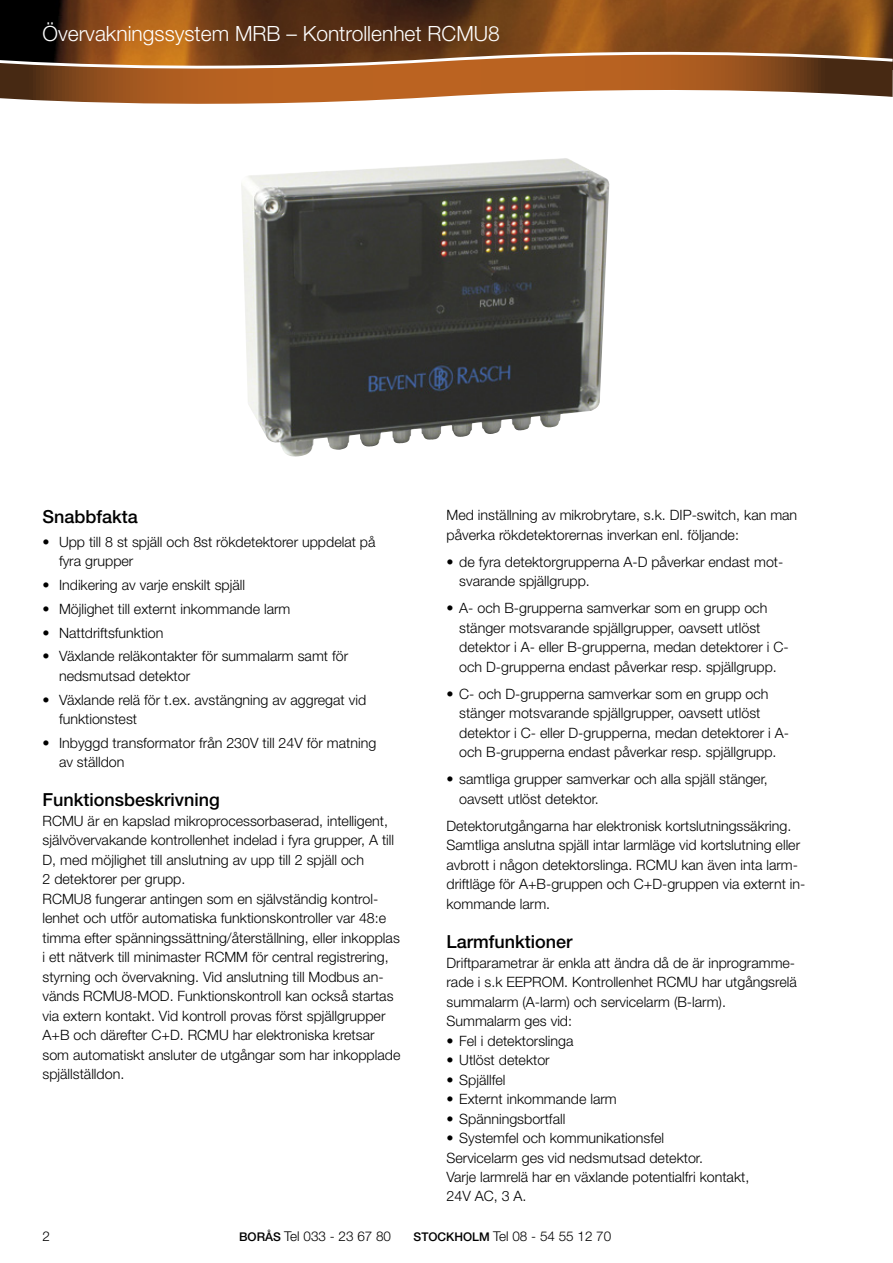
<style>
.page{position:relative;width:893px;height:1263px;background:#fff}
.page>*{position:absolute;margin:0;border:0;box-sizing:border-box;transform-origin:0 0}
.t1{font:300 21px "Helvetica Neue LT Std";color:#fff}
.t2{font:500 18px "Helvetica Neue LT Std";color:#000}
.t3{font:300 14.25px/19.5px "Helvetica Neue LT Std";color:#000}
.t4{font:300 13.5px "Helvetica Neue LT Std";color:#000}
.s1{font-weight:500;font-size:12px}
</style>
<div class="page">
<img style="left:0;top:0;width:893px;height:45px">
<svg style="left:0;top:79px;width:893px;height:25px"></svg>
<svg style="left:0;top:45px;width:893px;height:34px;background:#945a2d"></svg>
<img style="left:241px;top:158px;width:369px;height:299px">
<h1 class="t1" style="left:43px;top:21px;width:459px">Övervakningssystem MRB – Kontrollenhet RCMU8</h1>
<p class="t2" style="left:43px;top:506px;width:97px">Snabbfakta</p>
<p class="t3" style="left:59px;top:532px;width:318px;text-indent:-17px">• Upp till 8 st spjäll och 8st rökdetektorer uppdelat på fyra grupper</p>
<p class="t3" style="left:43px;top:575px;width:204px">• Indikering av varje enskilt spjäll</p>
<p class="t3" style="left:43px;top:599px;width:249px">• Möjlighet till externt inkommande larm</p>
<p class="t3" style="left:43px;top:622px;width:122px">• Nattdriftsfunktion</p>
<p class="t3" style="left:59px;top:646px;width:291px;text-indent:-17px">• Växlande reläkontakter för summalarm samt för nedsmutsad detektor</p>
<p class="t3" style="left:59px;top:689px;width:309px;text-indent:-17px">• Växlande relä för t.ex. avstängning av aggregat vid funktionstest</p>
<p class="t3" style="left:59px;top:733px;width:319px;text-indent:-17px">• Inbyggd transformator från 230V till 24V för matning av ställdon</p>
<p class="t2" style="left:43px;top:789px;width:179px">Funktionsbeskrivning</p>
<p class="t3" style="left:43px;top:811px;width:359px">RCMU är en kapslad mikroprocessorbaserad, intelligent, självövervakande kontrollenhet indelad i fyra grupper, A till D, med möjlighet till anslutning av upp till 2 spjäll och<br>2 detektorer per grupp.<br>RCMU8 fungerar antingen som en självständig kontrol&shy;lenhet och utför automatiska funktionskontroller var 48:e timma efter spänningssättning/återställning, eller inkopplas i ett nätverk till minimaster RCMM för central registrering, styrning och övervakning. Vid anslutning till Modbus an&shy;vänds RCMU8-MOD. Funktionskontroll kan också startas via extern kontakt. Vid kontroll provas först spjällgrupper A+B och därefter C+D. RCMU har elektroniska kretsar som automatiskt ansluter de utgångar som har inkopplade spjällställdon.</p>
<p class="t3" style="left:446px;top:505px;width:352px">Med inställning av mikrobrytare, s.k. DIP-switch, kan man påverka rökdetektorernas inverkan enl. följande:</p>
<p class="t3" style="left:459px;top:552px;width:326px;text-indent:-13px">• de fyra detektorgrupperna A-D påverkar endast mot&shy;svarande spjällgrupp.</p>
<p class="t3" style="left:459px;top:598px;width:331px;text-indent:-13px">• A- och B-grupperna samverkar som en grupp och stänger motsvarande spjällgrupper, oavsett utlöst detektor i A- eller B-grupperna, medan detektorer i C&shy;och D-grupperna endast påverkar resp. spjällgrupp.</p>
<p class="t3" style="left:459px;top:684px;width:331px;text-indent:-13px">• C- och D-grupperna samverkar som en grupp och stänger motsvarande spjällgrupper, oavsett utlöst detektor i C- eller D-grupperna, medan detektorer i A&shy;och B-grupperna endast påverkar resp. spjällgrupp.</p>
<p class="t3" style="left:459px;top:769px;width:310px;text-indent:-13px">• samtliga grupper samverkar och alla spjäll stänger, oavsett utlöst detektor.</p>
<p class="t3" style="left:446px;top:816px;width:360px">Detektorutgångarna har elektronisk kortslutningssäkring.<br>Samtliga anslutna spjäll intar larmläge vid kortslutning eller avbrott i någon detektorslinga. RCMU kan även inta larm&shy;driftläge för A+B-gruppen och C+D-gruppen via externt in&shy;kommande larm.</p>
<p class="t2" style="left:446px;top:931px;width:128px">Larmfunktioner</p>
<p class="t3" style="left:446px;top:952px;width:352px">Driftparametrar är enkla att ändra då de är inprogramme&shy;rade i s.k EEPROM. Kontrollenhet RCMU har utgångsrelä summalarm (A-larm) och servicelarm (B-larm).<br>Summalarm ges vid:</p>
<p class="t3" style="left:446px;top:1030px;width:129px">• Fel i detektorslinga</p>
<p class="t3" style="left:446px;top:1050px;width:105px">• Utlöst detektor</p>
<p class="t3" style="left:446px;top:1069px;width:60px">• Spjällfel</p>
<p class="t3" style="left:446px;top:1089px;width:172px">• Externt inkommande larm</p>
<p class="t3" style="left:446px;top:1108px;width:120px">• Spänningsbortfall</p>
<p class="t3" style="left:446px;top:1128px;width:304px">• Systemfel och kommunikationsfel<br>Servicelarm ges vid nedsmutsad detektor.<br>Varje larmrelä har en växlande potentialfri kontakt, 24V AC, 3 A.</p>
<p class="t4" style="left:43px;top:1228px;width:9px">2</p>
<p class="t4" style="left:239px;top:1228px;width:153px"><span class="s1">BORÅS</span> Tel 033 - 23 67 80</p>
<p class="t4" style="left:414px;top:1228px;width:199px"><span class="s1">STOCKHOLM</span> Tel 08 - 54 55 12 70</p>
</div>
